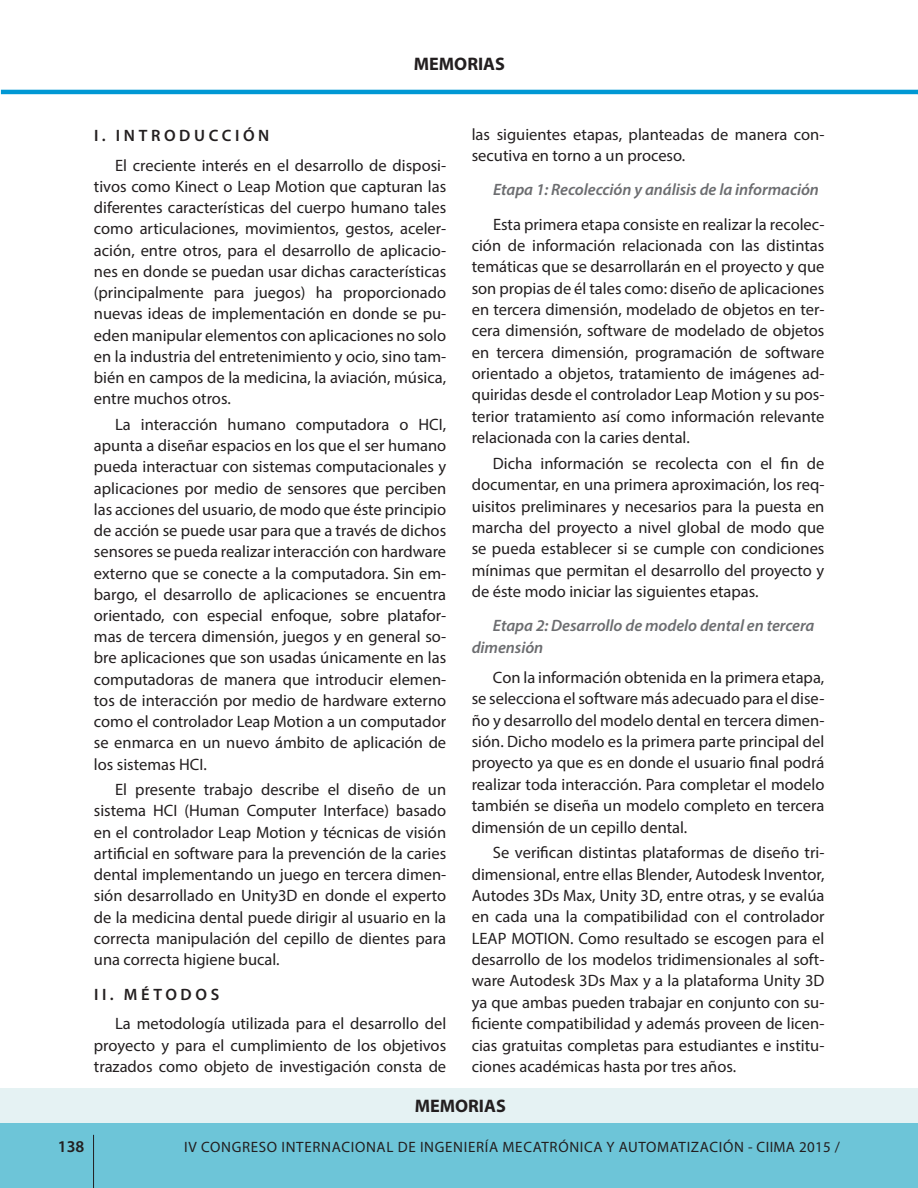
<style>
.page{position:relative;width:918px;height:1188px;background:#fff}
.page>*{position:absolute;margin:0;border:0;box-sizing:border-box;transform-origin:0 0}
.t1{font:700 18.15px "Myriad Pro";color:#231f20}
.t2{font:16.5px/21.3px "Myriad Pro";color:#231f20;text-align:justify}
.t3{font:italic 600 16.5px/21.9px "Myriad Pro";letter-spacing:-.005em;color:#6c6d70}
.t4{font:600 16.5px "Myriad Pro";letter-spacing:.22em;color:#231f20}
.t5{font:15px "Myriad Pro";letter-spacing:.045em;color:#231f20}
</style>
<div class="page">
<div style="left:1px;top:1095px;width:917px;height:93px;background:#6dc5d8"></div>
<hr style="left:1px;top:90px;width:917px;height:4px;background:#0098d4">
<hr style="left:93px;top:1135px;width:1px;height:53px;background:#231f20">
<div style="left:0;top:1088px;width:918px;height:35px;background:#e5f2f3"></div>
<p class="t1" style="left:414px;top:52px;width:93px">MEMORIAS</p>
<p class="t4" style="left:94px;top:125px;width:177px">I. INTRODUCCIÓN</p>
<p class="t2" style="left:94px;top:154px;width:354px;text-indent:21px">El creciente interés en el desarrollo de disposi&shy;tivos como Kinect o Leap Motion que capturan las diferentes características del cuerpo humano tales como articulaciones, movimientos, gestos, aceler&shy;ación, entre otros, para el desarrollo de aplicacio&shy;nes en donde se puedan usar dichas características (principalmente para juegos) ha proporcionado nuevas ideas de implementación en donde se pu&shy;eden manipular elementos con aplicaciones no solo en la industria del entretenimiento y ocio, sino tam&shy;bién en campos de la medicina, la aviación, música, entre muchos otros.</p>
<p class="t2" style="left:94px;top:413px;width:354px;text-indent:21px">La interacción humano computadora o HCI, apunta a diseñar espacios en los que el ser humano pueda interactuar con sistemas computacionales y aplicaciones por medio de sensores que perciben las acciones del usuario, de modo que éste principio de acción se puede usar para que a través de dichos sensores se pueda realizar interacción con hardware externo que se conecte a la computadora. Sin em&shy;bargo, el desarrollo de aplicaciones se encuentra orientado, con especial enfoque, sobre platafor&shy;mas de tercera dimensión, juegos y en general so&shy;bre aplicaciones que son usadas únicamente en las computadoras de manera que introducir elemen&shy;tos de interacción por medio de hardware externo como el controlador Leap Motion a un computador se enmarca en un nuevo ámbito de aplicación de los sistemas HCI.</p>
<p class="t2" style="left:94px;top:779px;width:354px;text-indent:21px">El presente trabajo describe el diseño de un sistema HCI (Human Computer Interface) basado en el controlador Leap Motion y técnicas de visión artificial en software para la prevención de la caries dental implementando un juego en tercera dimen&shy;sión desarrollado en Unity3D en donde el experto de la medicina dental puede dirigir al usuario en la correcta manipulación del cepillo de dientes para una correcta higiene bucal.</p>
<p class="t4" style="left:94px;top:984px;width:127px">II. MÉTODOS</p>
<p class="t2" style="left:94px;top:1013px;width:354px;text-indent:21px">La metodología utilizada para el desarrollo del proyecto y para el cumplimiento de los objetivos trazados como objeto de investigación consta de</p>
<p class="t2" style="left:472px;top:123px;width:354px">las siguientes etapas, planteadas de manera con&shy;secutiva en torno a un proceso.</p>
<p class="t3" style="left:493px;top:179px;width:327px">Etapa 1: Recolección y análisis de la información</p>
<p class="t2" style="left:472px;top:213px;width:354px;text-indent:21px">Esta primera etapa consiste en realizar la recolec&shy;ción de información relacionada con las distintas temáticas que se desarrollarán en el proyecto y que son propias de él tales como: diseño de aplicaciones en tercera dimensión, modelado de objetos en ter&shy;cera dimensión, software de modelado de objetos en tercera dimensión, programación de software orientado a objetos, tratamiento de imágenes ad&shy;quiridas desde el controlador Leap Motion y su pos&shy;terior tratamiento así como información relevante relacionada con la caries dental.</p>
<p class="t2" style="left:472px;top:452px;width:354px;text-indent:21px">Dicha información se recolecta con el fin de documentar, en una primera aproximación, los req&shy;uisitos preliminares y necesarios para la puesta en marcha del proyecto a nivel global de modo que se pueda establecer si se cumple con condiciones mínimas que permitan el desarrollo del proyecto y de éste modo iniciar las siguientes etapas.</p>
<p class="t3" style="left:472px;top:614px;width:344px;text-indent:21px">Etapa 2: Desarrollo de modelo dental en tercera dimensión</p>
<p class="t2" style="left:472px;top:667px;width:354px;text-indent:21px">Con la información obtenida en la primera etapa, se selecciona el software más adecuado para el dise&shy;ño y desarrollo del modelo dental en tercera dimen&shy;sión. Dicho modelo es la primera parte principal del proyecto ya que es en donde el usuario final podrá realizar toda interacción. Para completar el modelo también se diseña un modelo completo en tercera dimensión de un cepillo dental.</p>
<p class="t2" style="left:472px;top:842px;width:354px;text-indent:21px">Se verifican distintas plataformas de diseño tri&shy;dimensional, entre ellas Blender, Autodesk Inventor, Autodes 3Ds Max, Unity 3D, entre otras, y se evalúa en cada una la compatibilidad con el controlador LEAP MOTION. Como resultado se escogen para el desarrollo de los modelos tridimensionales al soft&shy;ware Autodesk 3Ds Max y a la plataforma Unity 3D ya que ambas pueden trabajar en conjunto con su&shy;ficiente compatibilidad y además proveen de licen&shy;cias gratuitas completas para estudiantes e institu&shy;ciones académicas hasta por tres años.</p>
<p class="t1" style="left:415px;top:1094px;width:93px">MEMORIAS</p>
<p class="t4" style="left:58px;top:1136px;width:28px">138</p>
<p class="t5" style="left:184px;top:1138px;width:657px">IV CONGRESO INTERNACIONAL DE INGENIERÍA MECATRÓNICA Y AUTOMATIZACIÓN - CIIMA 2015 /</p>
</div>
